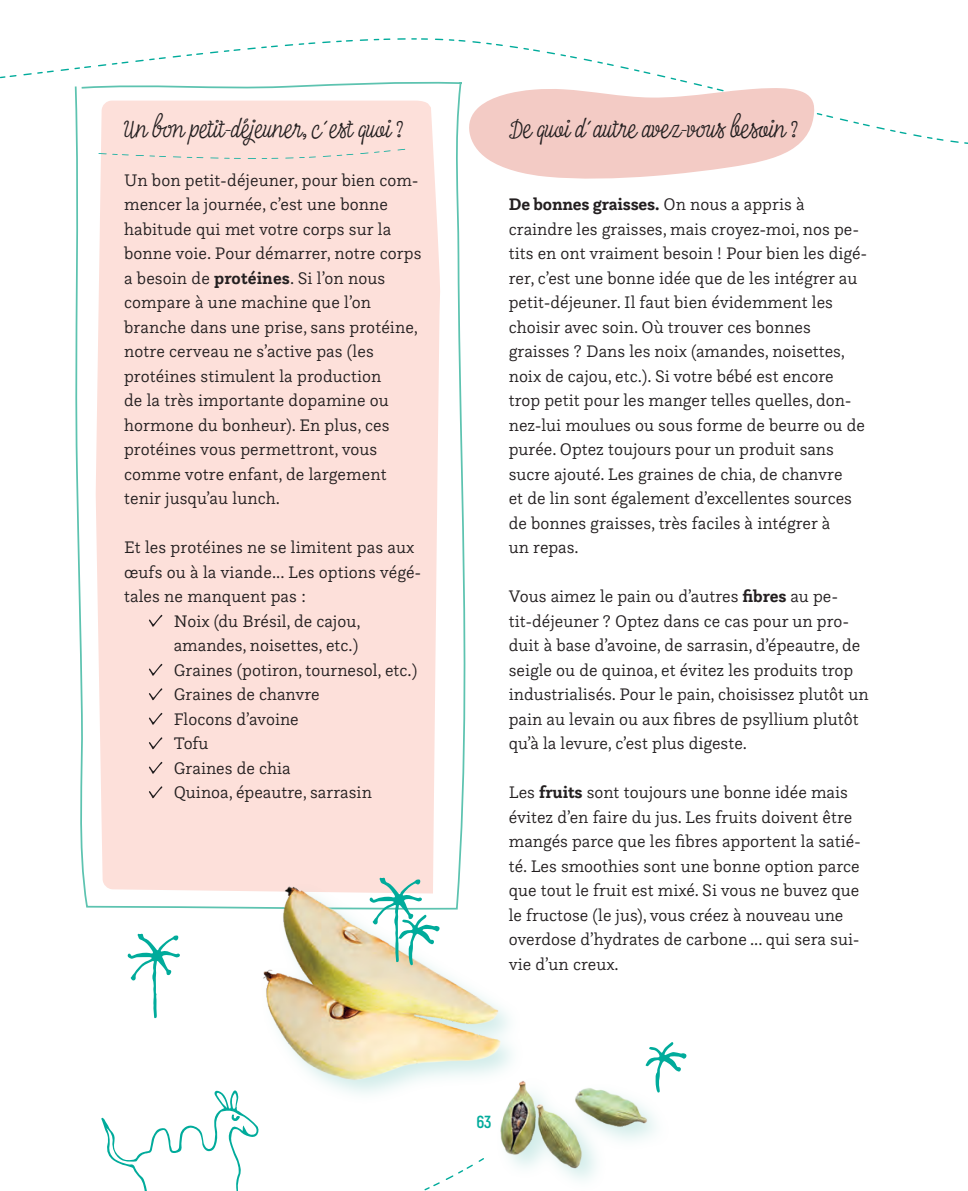
<style>
.page{position:relative;width:968px;height:1191px;background:#fff}
.page>*{position:absolute;margin:0;border:0;box-sizing:border-box;transform-origin:0 0}
.t1{font:35px "Inkheart Script";color:#231f20}
.t2{font:300 17.5px/24.5px "Questa Slab";color:#231f20}
.t3{font:700 17.5px "Akrobat";color:#00ab9b}
.s1{font-weight:700}
</style>
<div class="page">
<svg style="left:0;top:38px;width:967px;height:106px"></svg>
<svg style="left:73px;top:51px;width:394px;height:858px"></svg>
<svg style="left:468px;top:88px;width:346px;height:91px"></svg>
<img style="left:478px;top:1088px;width:182px;height:92px">
<svg style="left:98px;top:149px;width:307px;height:10px;background:#f2ddd7"></svg>
<img style="left:238px;top:858px;width:298px;height:252px">
<svg style="left:369px;top:877px;width:71px;height:88px"></svg>
<svg style="left:101px;top:1089px;width:158px;height:102px"></svg>
<svg style="left:128px;top:933px;width:52px;height:85px"></svg>
<svg style="left:645px;top:1042px;width:41px;height:50px"></svg>
<svg style="left:149px;top:614px;width:13px;height:13px"></svg>
<svg style="left:149px;top:663px;width:13px;height:13px"></svg>
<svg style="left:149px;top:688px;width:13px;height:13px"></svg>
<svg style="left:149px;top:712px;width:13px;height:13px"></svg>
<svg style="left:149px;top:737px;width:13px;height:13px"></svg>
<svg style="left:149px;top:761px;width:13px;height:13px"></svg>
<svg style="left:149px;top:786px;width:13px;height:13px"></svg>
<h1 class="t1" style="left:124px;top:108px;width:281px">Un bon petit-déjeuner, c'est quoi ?</h1>
<p class="t2" style="left:124px;top:167px;width:299px">Un bon petit-déjeuner, pour bien com&shy;mencer la journée, c’est une bonne habitude qui met votre corps sur la bonne voie. Pour démarrer, notre corps a besoin de <span class="s1">protéines</span>. Si l’on nous compare à une machine que l’on branche dans une prise, sans protéine, notre cerveau ne s’active pas (les protéines stimulent la production<br>de la très importante dopamine ou hormone du bonheur). En plus, ces protéines vous permettront, vous comme votre enfant, de largement tenir jusqu’au lunch.</p>
<p class="t2" style="left:124px;top:534px;width:292px">Et les protéines ne se limitent pas aux</p>
<p class="t2" style="left:124px;top:559px;width:299px">œufs ou à la viande... Les options végé-</p>
<p class="t2" style="left:124px;top:583px;width:183px">tales ne manquent pas :</p>
<p class="t2" style="left:174px;top:608px;width:188px">Noix (du Brésil, de cajou,</p>
<p class="t2" style="left:174px;top:632px;width:186px">amandes, noisettes, etc.)</p>
<p class="t2" style="left:174px;top:657px;width:245px">Graines (potiron, tournesol, etc.)</p>
<p class="t2" style="left:174px;top:681px;width:147px">Graines de chanvre</p>
<p class="t2" style="left:174px;top:706px;width:126px">Flocons d’avoine</p>
<p class="t2" style="left:174px;top:730px;width:36px">Tofu</p>
<p class="t2" style="left:174px;top:755px;width:118px">Graines de chia</p>
<p class="t2" style="left:174px;top:779px;width:200px">Quinoa, épeautre, sarrasin</p>
<h1 class="t1" style="left:508px;top:108px;width:291px">De quoi d'autre avez-vous besoin ?</h1>
<p class="t2" style="left:508px;top:191px;width:360px"><span class="s1">De bonnes graisses.</span> On nous a appris à craindre les graisses, mais croyez-moi, nos pe&shy;tits en ont vraiment besoin ! Pour bien les digé&shy;rer, c’est une bonne idée que de les intégrer au petit-déjeuner. Il faut bien évidemment les choisir avec soin. Où trouver ces bonnes graisses ? Dans les noix (amandes, noisettes, noix de cajou, etc.). Si votre bébé est encore trop petit pour les manger telles quelles, don&shy;nez-lui moulues ou sous forme de beurre ou de purée. Optez toujours pour un produit sans sucre ajouté. Les graines de chia, de chanvre<br>et de lin sont également d’excellentes sources de bonnes graisses, très faciles à intégrer à<br>un repas.</p>
<p class="t2" style="left:508px;top:583px;width:361px">Vous aimez le pain ou d’autres <span class="s1">fibres</span> au pe&shy;tit-déjeuner ? Optez dans ce cas pour un pro&shy;duit à base d’avoine, de sarrasin, d’épeautre, de seigle ou de quinoa, et évitez les produits trop industrialisés. Pour le pain, choisissez plutôt un pain au levain ou aux fibres de psyllium plutôt qu’à la levure, c’est plus digeste.</p>
<p class="t2" style="left:508px;top:779px;width:353px">Les <span class="s1">fruits</span> sont toujours une bonne idée mais évitez d’en faire du jus. Les fruits doivent être mangés parce que les fibres apportent la satié&shy;té. Les smoothies sont une bonne option parce que tout le fruit est mixé. Si vous ne buvez que le fructose (le jus), vous créez à nouveau une overdose d’hydrates de carbone ... qui sera sui&shy;vie d’un creux.</p>
<p class="t3" style="left:476px;top:1111px;width:17px">63</p>
</div>
